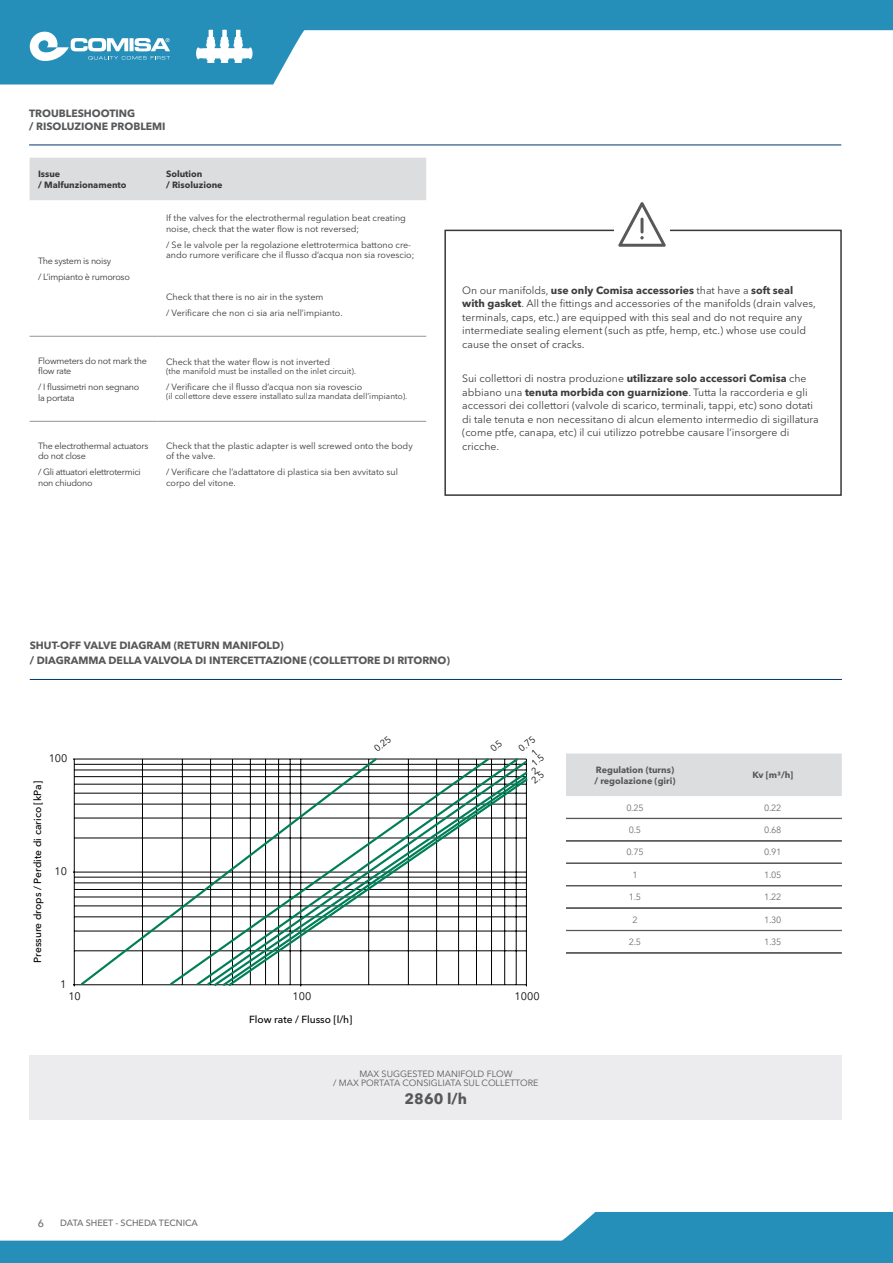
<style>
.page{position:relative;width:893px;height:1263px;background:#fff}
.page>*{position:absolute;margin:0;border:0;box-sizing:border-box;transform-origin:0 0}
.t1{font:700 15px "Avenir Next LT Pro";color:#57585a}
.t2{font:10.8px "Avenir Next LT Pro";color:#0f0a0f}
.t3{font:10.5px/13.5px "Avenir Next LT Pro";color:#3e3e3f}
.t4{font:700 10.5px "Avenir Next LT Pro";color:#57585a}
.t5{font:500 10.5px "Avenir Next LT Pro";color:#6c6d70}
.t6{font:500 10.2px "Avenir Next LT Pro";color:#000}
.t7{font:9.3px/12.1px "Avenir Next LT Pro";color:#0f0a0f;text-align:center}
.Futura_italic_rosso{font:9px/10.5px "Avenir Next LT Pro";color:#383839}
.Futura_italic_rosso-2{font:9px/10.5px "Avenir Next LT Pro";letter-spacing:-.03em;color:#383839}
.t8{font:9px "Avenir Next LT Pro";color:#57585a}
.Futura_italic_rosso-3{font:9px "Avenir Next LT Pro";letter-spacing:-.03em;color:#6c6d70}
.t9{font:700 9px "Avenir Next LT Pro";color:#57585a}
.t10{font:700 9px "Avenir Next LT Pro";color:#383839}
.t11{font:500 9px "Avenir Next LT Pro";color:#6c6d70}
.Futura_italic_rosso-4{font:8.25px "Avenir Next LT Pro";color:#383839}
.s1{font-weight:700}
</style>
<div class="page">
<svg style="left:0;top:0;width:893px;height:85px;fill:#268fb9"></svg>
<svg style="left:0;top:1212px;width:893px;height:51px;fill:#268fb9"></svg>
<svg style="left:51px;top:1212px;width:1px;height:21px"></svg>
<svg style="left:30px;top:32px;width:140px;height:29px"></svg>
<svg style="left:196px;top:30px;width:57px;height:33px"></svg>
<div style="left:566px;top:753px;width:276px;height:43px;background:#dcdddf"></div>
<hr style="left:566px;top:818px;width:138px;height:1px;background:#57585a">
<hr style="left:704px;top:818px;width:138px;height:1px;background:#57585a">
<hr style="left:566px;top:840px;width:138px;height:1px;background:#57585a">
<hr style="left:566px;top:841px;width:138px;height:1px;background:#57585a">
<hr style="left:704px;top:840px;width:138px;height:1px;background:#57585a">
<hr style="left:704px;top:841px;width:138px;height:1px;background:#57585a">
<hr style="left:566px;top:863px;width:138px;height:1px;background:#57585a">
<hr style="left:704px;top:863px;width:138px;height:1px;background:#57585a">
<hr style="left:566px;top:885px;width:138px;height:1px;background:#57585a">
<hr style="left:704px;top:885px;width:138px;height:1px;background:#57585a">
<hr style="left:566px;top:908px;width:138px;height:1px;background:#57585a">
<hr style="left:704px;top:908px;width:138px;height:1px;background:#57585a">
<hr style="left:566px;top:930px;width:138px;height:1px;background:#57585a">
<hr style="left:704px;top:930px;width:138px;height:1px;background:#57585a">
<hr style="left:566px;top:952px;width:138px;height:1px;background:#57585a">
<hr style="left:566px;top:953px;width:138px;height:1px;background:#57585a">
<hr style="left:704px;top:952px;width:138px;height:1px;background:#57585a">
<hr style="left:704px;top:953px;width:138px;height:1px;background:#57585a">
<hr style="left:30px;top:679px;width:812px;height:1px;background:#00376b">
<hr style="left:73px;top:759px;width:453px;height:1px;background:#000">
<hr style="left:73px;top:872px;width:453px;height:1px;background:#000">
<hr style="left:73px;top:984px;width:453px;height:1px;background:#000">
<hr style="left:74px;top:759px;width:1px;height:227px;background:#000">
<hr style="left:74px;top:950px;width:452px;height:1px;background:#000">
<hr style="left:74px;top:931px;width:452px;height:1px;background:#000">
<hr style="left:74px;top:916px;width:452px;height:1px;background:#000">
<hr style="left:74px;top:906px;width:452px;height:1px;background:#000">
<hr style="left:75px;top:897px;width:452px;height:1px;background:#000">
<hr style="left:75px;top:889px;width:452px;height:1px;background:#000">
<hr style="left:75px;top:883px;width:452px;height:1px;background:#000">
<hr style="left:75px;top:877px;width:452px;height:1px;background:#000">
<hr style="left:75px;top:838px;width:452px;height:1px;background:#000">
<hr style="left:75px;top:818px;width:452px;height:1px;background:#000">
<hr style="left:75px;top:804px;width:452px;height:1px;background:#000">
<hr style="left:75px;top:793px;width:452px;height:1px;background:#000">
<hr style="left:75px;top:784px;width:452px;height:1px;background:#000">
<hr style="left:75px;top:776px;width:452px;height:1px;background:#000">
<hr style="left:75px;top:770px;width:452px;height:1px;background:#000">
<hr style="left:75px;top:764px;width:452px;height:1px;background:#000">
<svg style="left:521px;top:759px;width:7px;height:228px"></svg>
<svg style="left:492px;top:758px;width:29px;height:228px"></svg>
<svg style="left:379px;top:758px;width:113px;height:228px"></svg>
<svg style="left:78px;top:758px;width:301px;height:229px"></svg>
<div style="left:30px;top:1055px;width:812px;height:65px;background:#ececee"></div>
<hr style="left:29px;top:145px;width:812px;height:1px;background:#00376b">
<div style="left:30px;top:158px;width:396px;height:42px;background:#dcdddf"></div>
<hr style="left:158px;top:336px;width:268px;height:1px;background:#939598">
<hr style="left:30px;top:336px;width:128px;height:1px;background:#939598">
<hr style="left:30px;top:421px;width:128px;height:1px;background:#939598">
<hr style="left:158px;top:421px;width:268px;height:1px;background:#939598">
<div style="left:444px;top:230px;width:398px;height:266px;border:2px solid #383839"></div>
<div style="left:614px;top:197px;width:56px;height:55px;background:#fff"></div>
<svg style="left:618px;top:202px;width:48px;height:45px"></svg>
<p class="t4" style="left:29px;top:107px;width:108px">TROUBLESHOOTING</p>
<p class="t4" style="left:29px;top:120px;width:138px">/ RISOLUZIONE PROBLEMI</p>
<p class="t10" style="left:38px;top:168px;width:24px">Issue</p>
<p class="t10" style="left:38px;top:179px;width:90px">/ Malfunzionamento</p>
<p class="Futura_italic_rosso-2" style="left:38px;top:255px;width:75px">The system is noisy</p>
<p class="Futura_italic_rosso-2" style="left:38px;top:271px;width:93px">/ L’impianto è rumoroso</p>
<p class="Futura_italic_rosso-2" style="left:38px;top:355px;width:110px">Flowmeters do not mark the flow rate</p>
<p class="Futura_italic_rosso-2" style="left:38px;top:382px;width:103px">/ I flussimetri non segnano la portata</p>
<p class="Futura_italic_rosso-2" style="left:38px;top:440px;width:112px">The electrothermal actuators do not close</p>
<p class="Futura_italic_rosso-2" style="left:38px;top:467px;width:104px">/ Gli attuatori elettrotermici non chiudono</p>
<p class="t10" style="left:166px;top:168px;width:38px">Solution</p>
<p class="t10" style="left:166px;top:179px;width:58px">/ Risoluzione</p>
<p class="Futura_italic_rosso" style="left:166px;top:213px;width:241px">If the valves for the electrothermal regulation beat creating noise, check that the water flow is not reversed;</p>
<p class="Futura_italic_rosso" style="left:166px;top:239px;width:250px">/ Se le valvole per la regolazione elettrotermica battono cre&shy;ando rumore verificare che il flusso d’acqua non sia rovescio;</p>
<p class="Futura_italic_rosso" style="left:166px;top:291px;width:159px">Check that there is no air in the system</p>
<p class="Futura_italic_rosso" style="left:166px;top:307px;width:178px">/ Verificare che non ci sia aria nell’impianto.</p>
<p class="Futura_italic_rosso" style="left:166px;top:357px;width:166px">Check that the water flow is not inverted</p>
<p class="Futura_italic_rosso-4" style="left:166px;top:366px;width:191px">(the manifold must be installed on the inlet circuit).</p>
<p class="Futura_italic_rosso" style="left:166px;top:382px;width:198px">/ Verificare che il flusso d’acqua non sia rovescio</p>
<p class="Futura_italic_rosso-4" style="left:166px;top:391px;width:243px">(il collettore deve essere installato sullza mandata dell’impianto).</p>
<p class="Futura_italic_rosso" style="left:166px;top:440px;width:248px">Check that the plastic adapter is well screwed onto the body of the valve.</p>
<p class="Futura_italic_rosso" style="left:166px;top:467px;width:234px">/ Verificare che l’adattatore di plastica sia ben avvitato sul corpo del vitone.</p>
<p class="t3" style="left:462px;top:283px;width:355px">On our manifolds, <span class="s1">use only Comisa accessories</span> that have a <span class="s1">soft seal with gasket</span>. All the fittings and accessories of the manifolds (drain valves, terminals, caps, etc.) are equipped with this seal and do not require any intermediate sealing element (such as ptfe, hemp, etc.) whose use could cause the onset of cracks.</p>
<p class="t3" style="left:462px;top:372px;width:358px">Sui collettori di nostra produzione <span class="s1">utilizzare solo accessori Comisa</span> che abbiano una <span class="s1">tenuta morbida con guarnizione</span>. Tutta la raccorderia e gli accessori dei collettori (valvole di scarico, terminali, tappi, etc) sono dotati di tale tenuta e non necessitano di alcun elemento intermedio di sigillatura (come ptfe, canapa, etc) il cui utilizzo potrebbe causare l’insorgere di cricche.</p>
<p class="t4" style="left:30px;top:638px;width:256px">SHUT-OFF VALVE DIAGRAM (RETURN MANIFOLD)</p>
<p class="t4" style="left:30px;top:654px;width:422px">/ DIAGRAMMA DELLA VALVOLA DI INTERCETTAZIONE (COLLETTORE DI RITORNO)</p>
<p class="t2" style="left:49px;top:752px;width:20px">100</p>
<p class="t6" style="left:31px;top:963px;width:183px;rotate:-90deg">Pressure drops / Perdite di carico [kPa]</p>
<p class="t2" style="left:54px;top:865px;width:14px">10</p>
<p class="t2" style="left:60px;top:978px;width:8px">1</p>
<p class="t7" style="left:372px;top:745px;width:20px;rotate:-40deg">0.25</p>
<p class="t7" style="left:516px;top:745px;width:20px;rotate:-40deg">0.75<br>1</p>
<p class="t7" style="left:526px;top:773px;width:15px;line-height:7.5px;rotate:-40deg">2<br>2.5</p>
<p class="t2" style="left:68px;top:989px;width:14px">10</p>
<p class="t2" style="left:292px;top:989px;width:20px">100</p>
<p class="t2" style="left:515px;top:989px;width:27px">1000</p>
<p class="t6" style="left:249px;top:1013px;width:105px">Flow rate / Flusso [l/h]</p>
<p class="t5" style="left:38px;top:1216px;width:8px">6</p>
<p class="t11" style="left:60px;top:1217px;width:139px">DATA SHEET - SCHEDA TECNICA</p>
<p class="t8" style="left:359px;top:1069px;width:155px">MAX SUGGESTED MANIFOLD FLOW</p>
<p class="t8" style="left:333px;top:1078px;width:207px">/ MAX PORTATA CONSIGLIATA SUL COLLETTORE</p>
<p class="t1" style="left:405px;top:1090px;width:64px">2860 l/h</p>
<p class="t9" style="left:596px;top:764px;width:80px">Regulation (turns)</p>
<p class="t9" style="left:594px;top:775px;width:83px">/ regolazione (giri)</p>
<p class="t9" style="left:752px;top:769px;width:43px">Kv [m³/h]</p>
<p class="Futura_italic_rosso-3" style="left:626px;top:802px;width:19px">0.25</p>
<p class="Futura_italic_rosso-3" style="left:764px;top:802px;width:19px">0.22</p>
<p class="Futura_italic_rosso-3" style="left:629px;top:824px;width:14px">0.5</p>
<p class="Futura_italic_rosso-3" style="left:764px;top:824px;width:19px">0.68</p>
<p class="Futura_italic_rosso-3" style="left:626px;top:847px;width:19px">0.75</p>
<p class="Futura_italic_rosso-3" style="left:764px;top:847px;width:19px">0.91</p>
<p class="Futura_italic_rosso-3" style="left:632px;top:869px;width:7px">1</p>
<p class="Futura_italic_rosso-3" style="left:764px;top:869px;width:19px">1.05</p>
<p class="Futura_italic_rosso-3" style="left:629px;top:892px;width:14px">1.5</p>
<p class="Futura_italic_rosso-3" style="left:764px;top:892px;width:19px">1.22</p>
<p class="Futura_italic_rosso-3" style="left:632px;top:914px;width:7px">2</p>
<p class="Futura_italic_rosso-3" style="left:764px;top:914px;width:19px">1.30</p>
<p class="Futura_italic_rosso-3" style="left:629px;top:936px;width:14px">2.5</p>
<p class="Futura_italic_rosso-3" style="left:764px;top:936px;width:19px">1.35</p>
</div>
